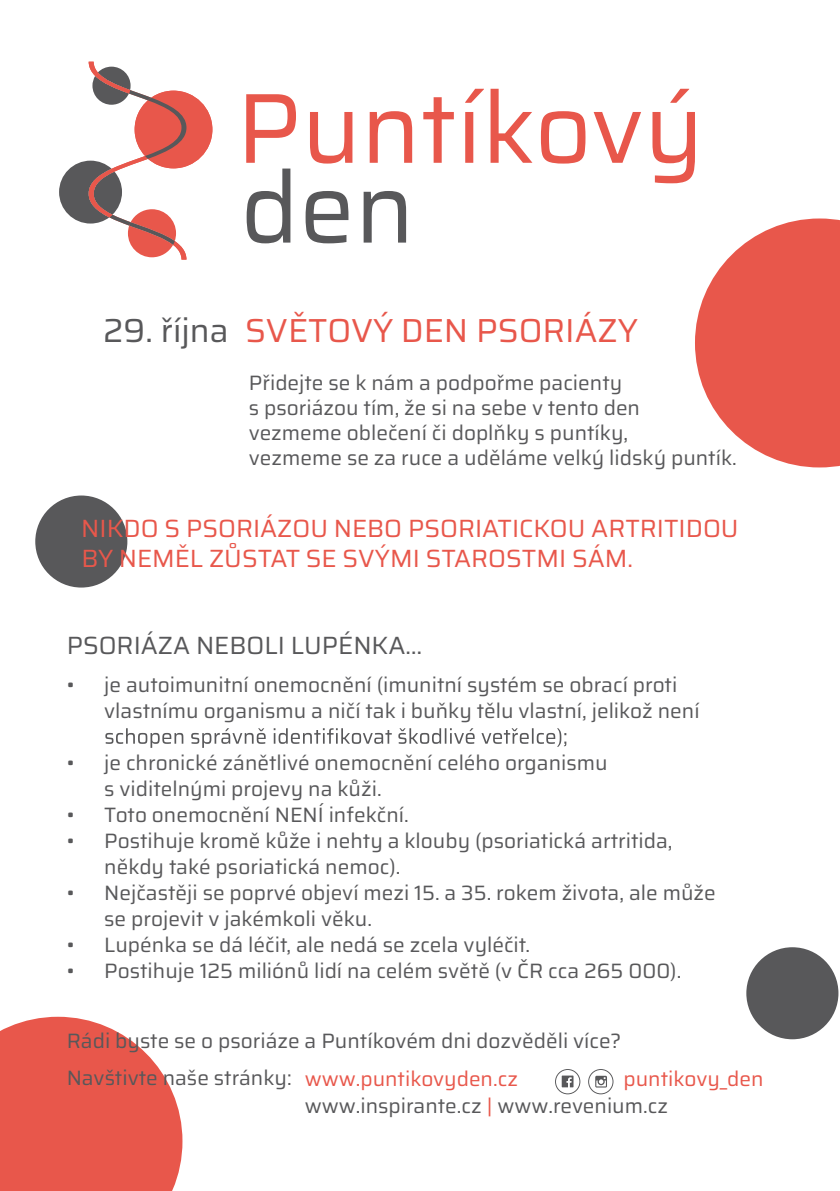
<style>
.page{position:relative;width:840px;height:1191px;background:#fff}
.page>*{position:absolute;margin:0;border:0;box-sizing:border-box;transform-origin:0 0}
.t1{font:33.2px "Saira";color:#e8574b}
.t2{font:25px/30px "Saira";color:#e8574b}
.t3{font:25px "Saira";color:#58585a}
.t4{font:20.8px/26px "Saira";color:#58585a}
.t5{font:20.8px "Saira";color:#e8574b}
.s1{color:#58585a}
.s2{color:#e8574b}
</style>
<div class="page">
<svg style="left:0;top:1016px;width:182px;height:175px;background:#ea695e"></svg>
<svg style="left:105px;top:728px;width:461px;height:20px"></svg>
<svg style="left:59px;top:62px;width:153px;height:198px"></svg>
<svg style="left:310px;top:112px;width:42px;height:52px"></svg>
<svg style="left:369px;top:111px;width:43px;height:52px"></svg>
<svg style="left:423px;top:97px;width:30px;height:66px"></svg>
<svg style="left:465px;top:89px;width:18px;height:74px"></svg>
<svg style="left:490px;top:89px;width:42px;height:74px"></svg>
<svg style="left:540px;top:111px;width:45px;height:53px"></svg>
<svg style="left:593px;top:112px;width:47px;height:51px"></svg>
<svg style="left:652px;top:89px;width:42px;height:94px"></svg>
<svg style="left:246px;top:94px;width:50px;height:149px"></svg>
<svg style="left:305px;top:191px;width:43px;height:52px"></svg>
<svg style="left:363px;top:191px;width:43px;height:52px"></svg>
<svg style="left:695px;top:218px;width:144px;height:249px"></svg>
<div style="left:35px;top:495px;width:92px;height:92px;background:#58585a;border-radius:50%"></div>
<div style="left:746px;top:947px;width:92px;height:92px;background:#58585a;border-radius:50%"></div>
<svg style="left:555px;top:1069px;width:25px;height:25px"></svg>
<svg style="left:588px;top:1069px;width:25px;height:25px"></svg>
<p class="t1" style="left:103px;top:303px;width:536px"><span class="s1">29. října</span> SVĚTOVÝ DEN PSORIÁZY</p>
<p class="t4" style="left:249px;top:369px;width:489px;line-height:25px">Přidejte se k nám a podpořme pacienty<br>s psoriázou tím, že si na sebe v tento den vezmeme oblečení či doplňky s puntíky,<br>vezmeme se za ruce a uděláme velký lidský puntík.</p>
<p class="t2" style="left:81px;top:512px;width:658px">NIKDO S PSORIÁZOU NEBO PSORIATICKOU ARTRITIDOU<br>BY NEMĚL ZŮSTAT SE SVÝMI STAROSTMI SÁM.</p>
<p class="t3" style="left:67px;top:625px;width:357px">PSORIÁZA NEBOLI LUPÉNKA…</p>
<p class="t4" style="left:104px;top:670px;width:596px;text-indent:-37px">• je autoimunitní onemocnění (imunitní systém se obrací proti vlastnímu organismu a ničí tak i buňky tělu vlastní, jelikož není</p>
<p class="t4" style="left:104px;top:748px;width:504px;text-indent:-37px">• je chronické zánětlivé onemocnění celého organismu s viditelnými projevy na kůži.</p>
<p class="t4" style="left:67px;top:800px;width:343px">• Toto onemocnění NENÍ infekční.</p>
<p class="t4" style="left:104px;top:826px;width:569px;text-indent:-37px">• Postihuje kromě kůže i nehty a klouby (psoriatická artritida, někdy také psoriatická nemoc).</p>
<p class="t4" style="left:104px;top:878px;width:612px;text-indent:-37px">• Nejčastěji se poprvé objeví mezi 15. a 35. rokem života, ale může se projevit v jakémkoli věku.</p>
<p class="t4" style="left:67px;top:930px;width:464px">• Lupénka se dá léčit, ale nedá se zcela vyléčit.</p>
<p class="t4" style="left:67px;top:956px;width:615px">• Postihuje 125 miliónů lidí na celém světě (v ČR cca 265 000).</p>
<p class="t4" style="left:67px;top:1021px;width:555px;line-height:36.8px">Rádi byste se o psoriáze a Puntíkovém dni dozvěděli více?<br>Navštivte naše stránky:</p>
<p class="t4" style="left:304px;top:1065px;width:364px;line-height:26.6px"><span class="s2">www.puntikovyden.cz </span>www.inspirante.cz <span class="s2">|</span> www.revenium.cz</p>
<p class="t5" style="left:623px;top:1062px;width:142px">puntikovy_den</p>
</div>
